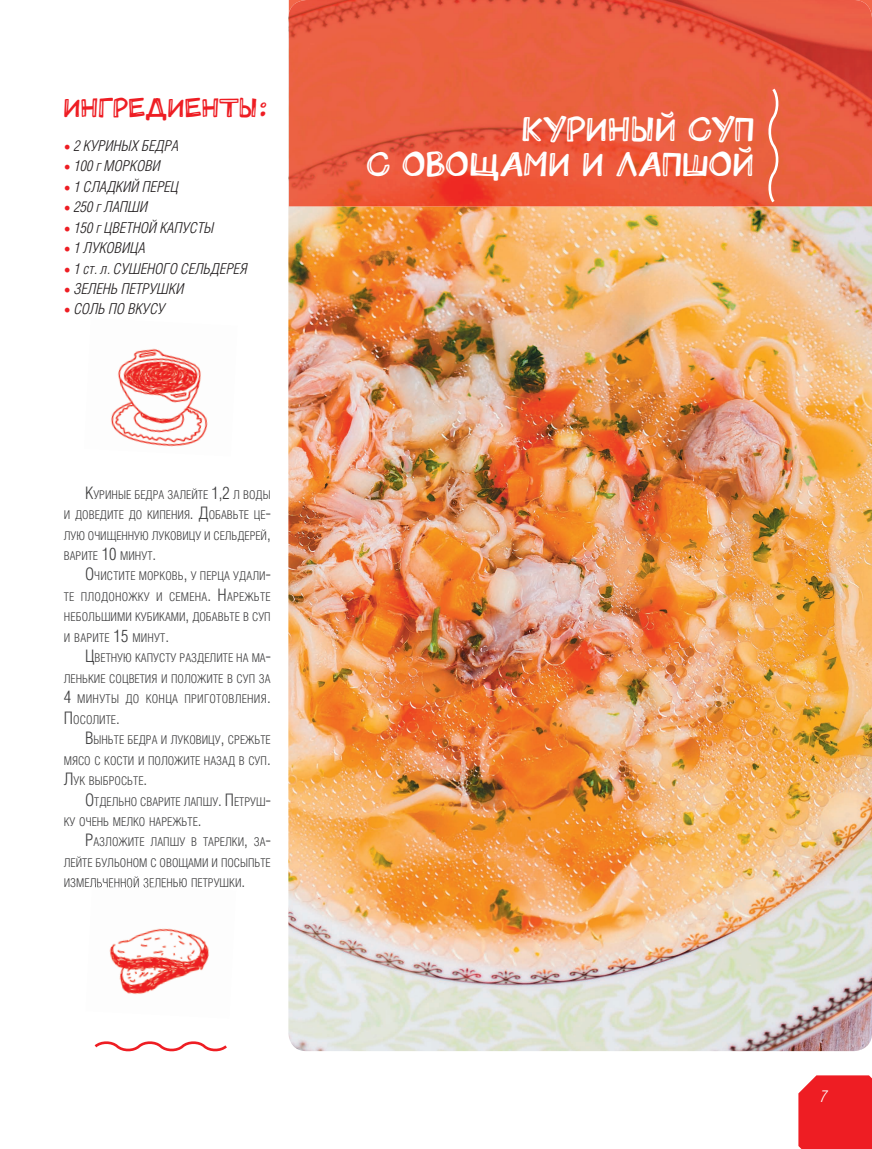
<style>
.page{position:relative;width:872px;height:1149px;background:#fff}
.page>*{position:absolute;margin:0;border:0;box-sizing:border-box;transform-origin:0 0}
.t1{font:34.5px/34.5px "Buratino";letter-spacing:.01em;color:#fff;text-align:right}
.t2{font:27px "Buratino";letter-spacing:.01em;color:#ee1d23}
.t3{font:italic 300 16.5px "Helios Cond";color:#fff}
.t4{font:italic 300 15px "Helios Cond";color:#231f20}
.t5{font:300 12.15px/20.4px "Helios Cond";color:#3e3e3f;text-align:justify}
.s1{font-family:"Minion Pro";font-weight:400;font-style:normal;font-size:18px;color:#ee1d23}
.s2{font-size:17.25px}
</style>
<div class="page">
<div style="left:798px;top:1075px;width:74px;height:73px;background:#ee1d23"></div>
<img style="left:288px;top:13px;width:584px;height:1037px">
<img style="left:289px;top:0;width:583px;height:206px">
<svg style="left:765px;top:86px;width:17px;height:119px;background:#ec785d"></svg>
<img style="left:110px;top:348px;width:98px;height:99px">
<img style="left:95px;top:887px;width:114px;height:108px">
<img style="left:92px;top:883px;width:71px;height:4px">
<svg style="left:94px;top:1041px;width:133px;height:11px"></svg>
<h2 class="t2" style="left:64px;top:87px;width:205px">ИНГРЕДИЕНТЫ:</h2>
<p class="t4" style="left:64px;top:137px;width:117px"><span class="s1">•</span> 2 КУРИНЫХ БЕДРА</p>
<p class="t4" style="left:64px;top:157px;width:98px"><span class="s1">•</span> 100 г МОРКОВИ</p>
<p class="t4" style="left:64px;top:178px;width:117px"><span class="s1">•</span> 1 СЛАДКИЙ ПЕРЕЦ</p>
<p class="t4" style="left:64px;top:198px;width:86px"><span class="s1">•</span> 250 г ЛАПШИ</p>
<p class="t4" style="left:64px;top:219px;width:152px"><span class="s1">•</span> 150 г ЦВЕТНОЙ КАПУСТЫ</p>
<p class="t4" style="left:64px;top:239px;width:83px"><span class="s1">•</span> 1 ЛУКОВИЦА</p>
<p class="t4" style="left:64px;top:260px;width:185px"><span class="s1">•</span> 1 ст. л. СУШЕНОГО СЕЛЬДЕРЕЯ</p>
<p class="t4" style="left:64px;top:280px;width:122px"><span class="s1">•</span> ЗЕЛЕНЬ ПЕТРУШКИ</p>
<p class="t4" style="left:64px;top:301px;width:103px"><span class="s1">•</span> СОЛЬ ПО ВКУСУ</p>
<p class="t5" style="left:64px;top:484px;width:208px;text-indent:21px"><span class="s2">К</span>УРИНЫЕ БЕДРА ЗАЛЕЙТЕ <span class="s2">1,2</span> Л ВОДЫ И ДОВЕДИТЕ ДО КИПЕНИЯ<span class="s2">. Д</span>ОБАВЬТЕ ЦЕ<span class="s2">-</span>ЛУЮ ОЧИЩЕННУЮ ЛУКОВИЦУ И СЕЛЬДЕРЕЙ<span class="s2">, </span>ВАРИТЕ <span class="s2">10</span> МИНУТ<span class="s2">.</span></p>
<p class="t5" style="left:64px;top:565px;width:208px;text-indent:21px"><span class="s2">О</span>ЧИСТИТЕ МОРКОВЬ<span class="s2">,</span> У ПЕРЦА УДАЛИ<span class="s2">-</span>ТЕ ПЛОДОНОЖКУ И СЕМЕНА<span class="s2">. Н</span>АРЕЖЬТЕ НЕБОЛЬШИМИ КУБИКАМИ<span class="s2">,</span> ДОБАВЬТЕ В СУП И ВАРИТЕ <span class="s2">15</span> МИНУТ<span class="s2">.</span></p>
<p class="t5" style="left:64px;top:647px;width:208px;text-indent:21px"><span class="s2">Ц</span>ВЕТНУЮ КАПУСТУ РАЗДЕЛИТЕ НА МА<span class="s2">-</span>ЛЕНЬКИЕ СОЦВЕТИЯ И ПОЛОЖИТЕ В СУП ЗА <span class="s2">4</span> МИНУТЫ ДО КОНЦА ПРИГОТОВЛЕНИЯ<span class="s2">.<br>П</span>ОСОЛИТЕ<span class="s2">.</span></p>
<p class="t5" style="left:64px;top:729px;width:208px;text-indent:21px"><span class="s2">В</span>ЫНЬТЕ БЕДРА И ЛУКОВИЦУ<span class="s2">,</span> СРЕЖЬТЕ МЯСО С КОСТИ И ПОЛОЖИТЕ НАЗАД В СУП<span class="s2">.<br>Л</span>УК ВЫБРОСЬТЕ<span class="s2">.</span></p>
<p class="t5" style="left:64px;top:790px;width:208px;text-indent:21px"><span class="s2">О</span>ТДЕЛЬНО СВАРИТЕ ЛАПШУ<span class="s2">. П</span>ЕТРУШ<span class="s2">-<br></span>КУ ОЧЕНЬ МЕЛКО НАРЕЖЬТЕ<span class="s2">.</span></p>
<p class="t5" style="left:64px;top:831px;width:208px;text-indent:21px"><span class="s2">Р</span>АЗЛОЖИТЕ ЛАПШУ В ТАРЕЛКИ<span class="s2">,</span> ЗА<span class="s2">-</span>ЛЕЙТЕ БУЛЬОНОМ С ОВОЩАМИ И ПОСЫПЬТЕ ИЗМЕЛЬЧЕННОЙ ЗЕЛЕНЬЮ ПЕТРУШКИ<span class="s2">.</span></p>
<h1 class="t1" style="left:367px;top:111px;width:389px">КУРИНЫЙ СУП<br>С ОВОЩАМИ И ЛАПШОЙ</h1>
<h3 class="t3" style="left:820px;top:1086px;width:10px">7</h3>
</div>
